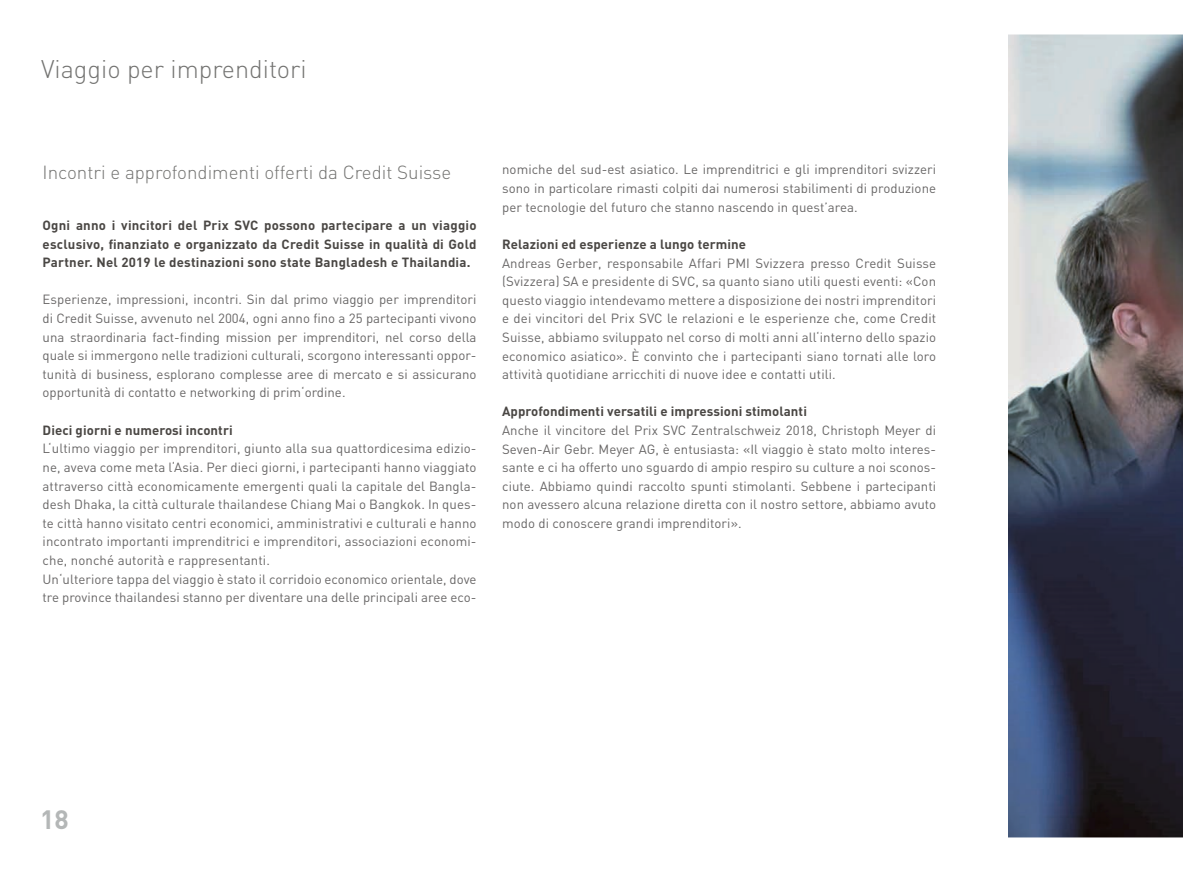
<style>
.page{position:relative;width:1183px;height:872px;background:#fff}
.page>*{position:absolute;margin:0;border:0;box-sizing:border-box;transform-origin:0 0}
.t1{font:700 26.25px "DIN";color:#b4b7b7}
.t2{font:300 25.2px "DIN";color:#737371}
.t3{font:300 18.75px "DIN";color:#737371}
.t4{font:13.2px/18.6px "DIN";letter-spacing:.01em;color:#686666;text-align:justify}
.t5{font:700 13.2px/18.6px "DIN";letter-spacing:.005em;color:#4a4744;text-align:justify}
</style>
<div class="page">
<svg style="left:1008px;top:34px;width:174px;height:804px;background:#5d616d"></svg>
<h2 class="t2" style="left:41px;top:53px;width:267px">Viaggio per imprenditori</h2>
<h3 class="t3" style="left:43px;top:161px;width:410px">Incontri e approfondimenti offerti da Credit Suisse</h3>
<p class="t5" style="left:43px;top:215px;width:435px">Ogni anno i vincitori del Prix SVC possono partecipare a un viaggio esclusivo, finanziato e organizzato da Credit Suisse in qualità di Gold Partner. Nel 2019 le destinazioni sono state Bangladesh e Thailandia.</p>
<p class="t4" style="left:43px;top:290px;width:435px">Esperienze, impressioni, incontri. Sin dal primo viaggio per imprenditori di Credit Suisse, avvenuto nel 2004, ogni anno fino a 25 partecipanti vivono una straordinaria fact-finding mission per imprenditori, nel corso della quale si immergono nelle tradizioni culturali, scorgono interessanti oppor&shy;tunità di business, esplorano complesse aree di mercato e si assicurano opportunità di contatto e networking di prim‘ordine.</p>
<p class="t5" style="left:43px;top:420px;width:192px">Dieci giorni e numerosi incontri</p>
<p class="t4" style="left:43px;top:439px;width:435px;text-align:left">L‘ultimo viaggio per imprenditori, giunto alla sua quattordicesima edizio&shy;ne, aveva come meta l‘Asia. Per dieci giorni, i partecipanti hanno viaggiato attraverso città economicamente emergenti quali la capitale del Bangla&shy;desh Dhaka, la città culturale thailandese Chiang Mai o Bangkok. In ques&shy;te città hanno visitato centri economici, amministrativi e culturali e hanno incontrato importanti imprenditrici e imprenditori, associazioni economi&shy;che, nonché autorità e rappresentanti.<br>Un‘ulteriore tappa del viaggio è stato il corridoio economico orientale, dove tre province thailandesi stanno per diventare una delle principali aree eco-</p>
<p class="t4" style="left:502px;top:160px;width:435px">nomiche del sud-est asiatico. Le imprenditrici e gli imprenditori svizzeri sono in particolare rimasti colpiti dai numerosi stabilimenti di produzione per tecnologie del futuro che stanno nascendo in quest’area.</p>
<p class="t5" style="left:502px;top:234px;width:245px">Relazioni ed esperienze a lungo termine</p>
<p class="t4" style="left:502px;top:253px;width:435px">Andreas Gerber, responsabile Affari PMI Svizzera presso Credit Suisse (Svizzera) SA e presidente di SVC, sa quanto siano utili questi eventi: «Con questo viaggio intendevamo mettere a disposizione dei nostri imprenditori e dei vincitori del Prix SVC le relazioni e le esperienze che, come Credit Suisse, abbiamo sviluppato nel corso di molti anni all‘interno dello spazio economico asiatico». È convinto che i partecipanti siano tornati alle loro attività quotidiane arricchiti di nuove idee e contatti utili.</p>
<p class="t5" style="left:502px;top:402px;width:306px">Approfondimenti versatili e impressioni stimolanti</p>
<p class="t4" style="left:502px;top:420px;width:435px">Anche il vincitore del Prix SVC Zentralschweiz 2018, Christoph Meyer di Seven-Air Gebr. Meyer AG, è entusiasta: «Il viaggio è stato molto interes&shy;sante e ci ha offerto uno sguardo di ampio respiro su culture a noi sconos&shy;ciute. Abbiamo quindi raccolto spunti stimolanti. Sebbene i partecipanti non avessero alcuna relazione diretta con il nostro settore, abbiamo avuto modo di conoscere grandi imprenditori».</p>
<h1 class="t1" style="left:40px;top:802px;width:30px">18</h1>
</div>
